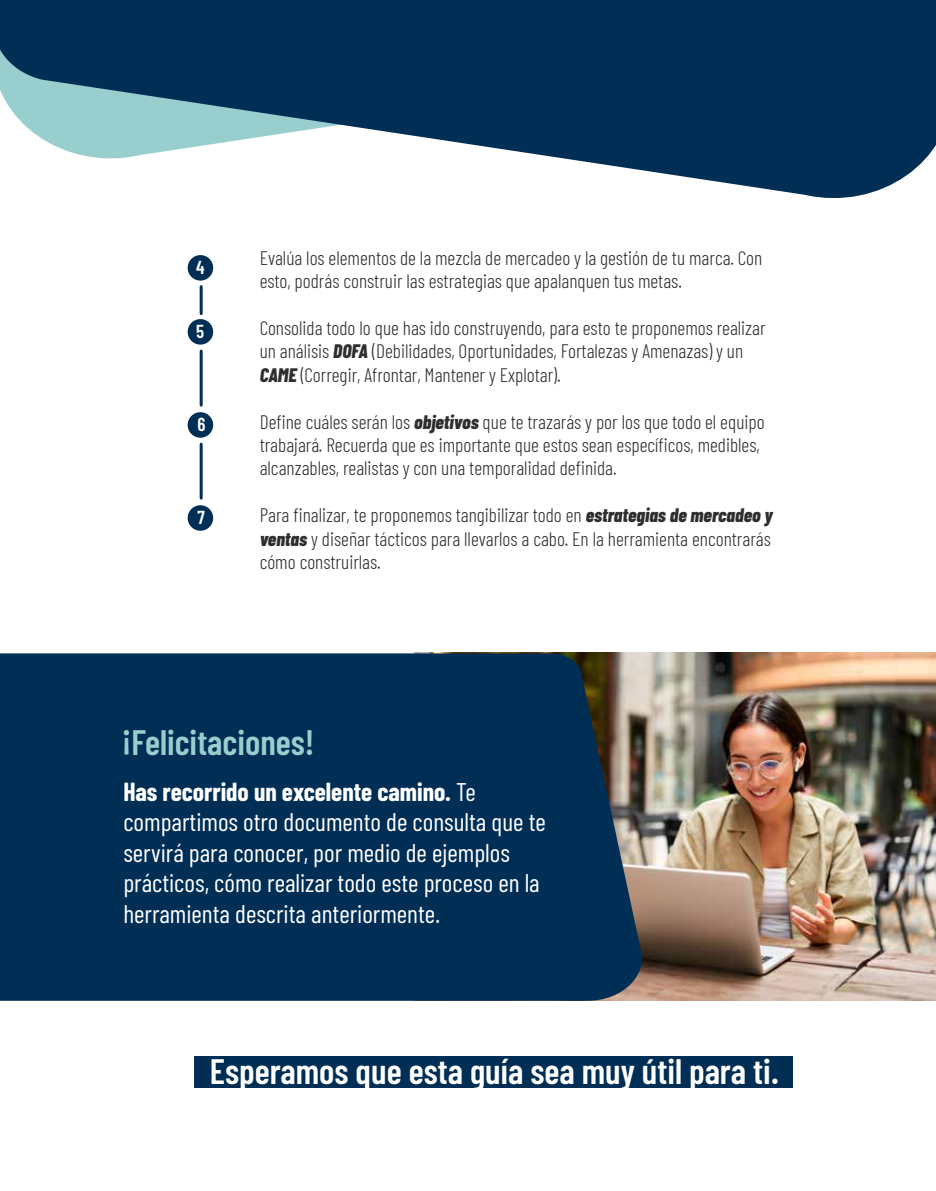
<style>
.page{position:relative;width:936px;height:1191px;background:#fff}
.page>*{position:absolute;margin:0;border:0;box-sizing:border-box;transform-origin:0 0}
.t1{font:600 35.25px "Barlow Condensed";color:#fff}
.t2{font:600 35.25px "Barlow Condensed";color:#98cfce}
.t3{font:25.5px/30.6px "Barlow Condensed";color:#fff}
.t4{font:300 19.5px/23.4px "Barlow Condensed";color:#2e2e2e}
.t5{font:600 18.75px "Barlow Condensed";color:#fff}
.s1{font-weight:800;font-style:italic}
.s2{font-weight:700}
</style>
<div class="page">
<img style="left:649px;top:653px;width:286px;height:347px">
<div style="left:194px;top:1056px;width:598px;height:31px;background:#002e55"></div>
<div style="left:188px;top:255px;width:25px;height:26px;background:#002e55;border-radius:50%"></div>
<div style="left:188px;top:319px;width:25px;height:25px;background:#002e55;border-radius:50%"></div>
<div style="left:188px;top:412px;width:25px;height:26px;background:#002e55;border-radius:50%"></div>
<hr style="left:200px;top:287px;width:3px;height:27px;background:#002e55">
<hr style="left:200px;top:351px;width:3px;height:54px;background:#002e55">
<div style="left:188px;top:505px;width:25px;height:26px;background:#002e55;border-radius:50%"></div>
<hr style="left:200px;top:444px;width:3px;height:54px;background:#002e55">
<div style="left:0;top:653px;width:649px;height:347px;background:#002e55"></div>
<svg style="left:0;top:0;width:935px;height:198px;fill:#002e55"></svg>
<p class="t5" style="left:196px;top:255px;width:10px">4</p>
<p class="t5" style="left:196px;top:320px;width:10px">5</p>
<p class="t5" style="left:197px;top:413px;width:10px">6</p>
<p class="t5" style="left:197px;top:506px;width:9px">7</p>
<p class="t4" style="left:260px;top:245px;width:504px">Evalúa los elementos de la mezcla de mercadeo y la gestión de tu marca. Con esto, podrás construir las estrategias que apalanquen tus metas.</p>
<p class="t4" style="left:260px;top:315px;width:507px">Consolida todo lo que has ido construyendo, para esto te proponemos realizar un análisis <span class="s1">DOFA</span> (Debilidades, Oportunidades, Fortalezas y Amenazas) y un<br><span class="s1">CAME</span> (Corregir, Afrontar, Mantener y Explotar).</p>
<p class="t4" style="left:260px;top:408px;width:506px">Define cuáles serán los <span class="s1">objetivos</span> que te trazarás y por los que todo el equipo trabajará. Recuerda que es importante que estos sean específicos, medibles, alcanzables, realistas y con una temporalidad definida.</p>
<p class="t4" style="left:260px;top:502px;width:514px;text-align:justify">Para finalizar, te proponemos tangibilizar todo en <span class="s1">estrategias de mercadeo y ventas</span> y diseñar tácticos para llevarlos a cabo. En la herramienta encontrarás cómo construirlas.</p>
<h1 class="t2" style="left:122px;top:720px;width:194px">¡Felicitaciones!</h1>
<h2 class="t3" style="left:123px;top:775px;width:424px"><span class="s2">Has recorrido un excelente camino.</span> Te compartimos otro documento de consulta que te servirá para conocer, por medio de ejemplos prácticos, cómo realizar todo este proceso en la herramienta descrita anteriormente.</h2>
<h1 class="t1" style="left:210px;top:1049px;width:571px">Esperamos que esta guía sea muy útil para ti.</h1>
</div>
